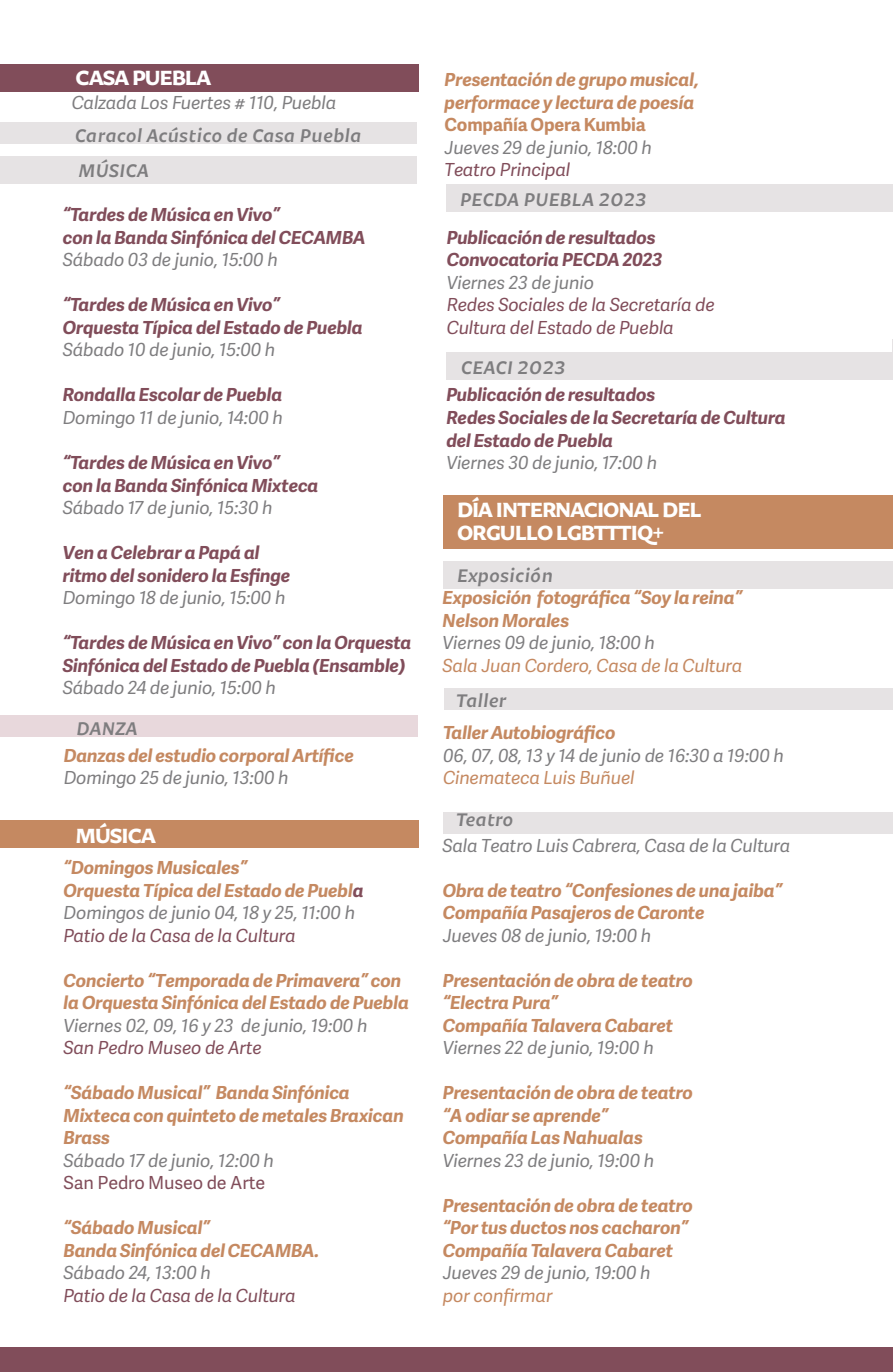
<style>
.page{position:relative;width:893px;height:1372px;background:#fff}
.page>*{position:absolute;margin:0;border:0;box-sizing:border-box;transform-origin:0 0}
.TITULOS_1{font:900 20.25px/22.5px "Heroica";letter-spacing:-.05em;color:#fff}
.SUBS_T2{font:italic 700 18px/22.5px "Adelle Sans";letter-spacing:-.01em;color:#c58961}
.SUBS_T2-2{font:italic 18px "Adelle Sans";letter-spacing:-.01em;color:#7e7d7f}
.SUBS_T2-3{font:italic 700 18px/22.5px "Adelle Sans";letter-spacing:-.01em;color:#814d5a}
.SUBS_T2-4{font:italic 18px "Adelle Sans";letter-spacing:-.01em;color:#814d5a}
.SUBS_T2-5{font:italic 700 18px "Heroica";color:#7e7d7f}
.SUBS_T2-6{font:italic 18px "Adelle Sans";letter-spacing:-.01em;color:#c58961}
.SUBS_T2-7{font:18px "Adelle Sans";letter-spacing:-.01em;color:#814d5a}
.SUBS_T2-8{font:700 18px "Adelle Sans";letter-spacing:-.01em;color:#c58961}
.s1{color:#814d5a}
</style>
<div class="page">
<div style="left:443px;top:811px;width:450px;height:22px;background:#e6e3e4"></div>
<div style="left:444px;top:688px;width:449px;height:21px;background:#e6e3e4"></div>
<svg style="left:892px;top:339px;width:1px;height:13px"></svg>
<div style="left:0;top:715px;width:418px;height:21px;background:#e8d8dc"></div>
<div style="left:0;top:122px;width:417px;height:22px;background:#e6e3e4"></div>
<div style="left:0;top:1347px;width:893px;height:24px;background:#814d5a"></div>
<div style="left:0;top:64px;width:418px;height:27px;background:#814d5a"></div>
<div style="left:0;top:820px;width:418px;height:27px;background:#c58961"></div>
<div style="left:0;top:156px;width:417px;height:28px;background:#e6e3e4"></div>
<div style="left:446px;top:184px;width:447px;height:28px;background:#e6e3e4"></div>
<div style="left:446px;top:352px;width:447px;height:27px;background:#e6e3e4"></div>
<div style="left:443px;top:561px;width:450px;height:28px;background:#e6e3e4"></div>
<div style="left:443px;top:495px;width:450px;height:53px;background:#c58961"></div>
<p class="TITULOS_1" style="left:76px;top:67px;width:137px">CASA PUEBLA</p>
<p class="SUBS_T2-2" style="left:72px;top:89px;width:266px">Calzada Los Fuertes # 110, Puebla</p>
<p class="SUBS_T2-5" style="left:74px;top:124px;width:288px">Caracol Acústico de Casa Puebla</p>
<p class="SUBS_T2-5" style="left:78px;top:159px;width:72px">MÚSICA</p>
<p class="SUBS_T2-3" style="left:63px;top:203px;width:219px">“Tardes de Música en Vivo”</p>
<p class="SUBS_T2-3" style="left:63px;top:226px;width:304px">con la Banda Sinfónica del CECAMBA</p>
<p class="SUBS_T2-2" style="left:63px;top:247px;width:217px">Sábado 03 de junio, 15:00 h</p>
<p class="SUBS_T2-3" style="left:63px;top:293px;width:219px">“Tardes de Música en Vivo”</p>
<p class="SUBS_T2-3" style="left:63px;top:316px;width:302px">Orquesta Típica del Estado de Puebla</p>
<p class="SUBS_T2-2" style="left:63px;top:337px;width:214px">Sábado 10 de junio, 15:00 h</p>
<p class="SUBS_T2-3" style="left:63px;top:383px;width:221px">Rondalla Escolar de Puebla</p>
<p class="SUBS_T2-2" style="left:63px;top:404px;width:222px">Domingo 11 de junio, 14:00 h</p>
<p class="SUBS_T2-3" style="left:63px;top:451px;width:219px">“Tardes de Música en Vivo”</p>
<p class="SUBS_T2-3" style="left:63px;top:473px;width:257px">con la Banda Sinfónica Mixteca</p>
<p class="SUBS_T2-2" style="left:63px;top:494px;width:211px">Sábado 17 de junio, 15:30 h</p>
<p class="SUBS_T2-3" style="left:63px;top:541px;width:198px">Ven a Celebrar a Papá al</p>
<p class="SUBS_T2-3" style="left:63px;top:563px;width:229px">ritmo del sonidero la Esfinge</p>
<p class="SUBS_T2-2" style="left:63px;top:584px;width:224px">Domingo 18 de junio, 15:00 h</p>
<p class="SUBS_T2-3" style="left:63px;top:631px;width:350px">“Tardes de Música en Vivo” con la Orquesta<br>Sinfónica del Estado de Puebla (Ensamble)</p>
<p class="SUBS_T2-2" style="left:63px;top:674px;width:215px">Sábado 24 de junio, 15:00 h</p>
<p class="SUBS_T2-5" style="left:75px;top:717px;width:63px">DANZA</p>
<p class="SUBS_T2" style="left:64px;top:743px;width:292px">Danzas del estudio corporal Artífice</p>
<p class="SUBS_T2-2" style="left:64px;top:764px;width:226px">Domingo 25 de junio, 13:00 h</p>
<p class="TITULOS_1" style="left:76px;top:824px;width:82px">MÚSICA</p>
<p class="SUBS_T2" style="left:64px;top:856px;width:185px">“Domingos Musicales”</p>
<p class="SUBS_T2" style="left:64px;top:878px;width:302px">Orquesta Típica del Estado de Puebl<span class="s1">a</span></p>
<p class="SUBS_T2-2" style="left:64px;top:899px;width:293px">Domingos de junio 04, 18 y 25, 11:00 h</p>
<p class="SUBS_T2-4" style="left:64px;top:922px;width:234px">Patio de la Casa de la Cultura</p>
<p class="SUBS_T2" style="left:64px;top:968px;width:347px">Concierto “Temporada de Primavera” con la Orquesta Sinfónica del Estado de Puebla</p>
<p class="SUBS_T2-2" style="left:64px;top:1012px;width:305px">Viernes 02, 09, 16 y 23 de junio, 19:00 h</p>
<p class="SUBS_T2-4" style="left:64px;top:1034px;width:200px">San Pedro Museo de Arte</p>
<p class="SUBS_T2" style="left:64px;top:1081px;width:342px">“Sábado Musical” Banda Sinfónica<br>Mixteca con quinteto de metales Braxican<br>Brass</p>
<p class="SUBS_T2-2" style="left:64px;top:1147px;width:212px">Sábado 17 de junio, 12:00 h</p>
<p class="SUBS_T2-7" style="left:64px;top:1170px;width:203px">San Pedro Museo de Arte</p>
<p class="SUBS_T2" style="left:64px;top:1216px;width:148px">“Sábado Musical”</p>
<p class="SUBS_T2" style="left:64px;top:1238px;width:257px">Banda Sinfónica del CECAMBA.</p>
<p class="SUBS_T2-2" style="left:64px;top:1259px;width:149px">Sábado 24, 13:00 h</p>
<p class="SUBS_T2-4" style="left:64px;top:1282px;width:234px">Patio de la Casa de la Cultura</p>
<p class="SUBS_T2" style="left:445px;top:68px;width:256px">Presentación de grupo musical,</p>
<p class="SUBS_T2" style="left:445px;top:91px;width:251px">performace y lectura de poesía</p>
<p class="SUBS_T2-8" style="left:445px;top:112px;width:203px">Compañía Opera Kumbia</p>
<p class="SUBS_T2-2" style="left:445px;top:134px;width:209px">Jueves 29 de junio, 18:00 h</p>
<p class="SUBS_T2-4" style="left:445px;top:157px;width:127px">Teatro Principal</p>
<p class="SUBS_T2-5" style="left:459px;top:188px;width:188px">PECDA PUEBLA 2023</p>
<p class="SUBS_T2-3" style="left:447px;top:226px;width:211px">Publicación de resultados</p>
<p class="SUBS_T2-3" style="left:447px;top:248px;width:217px">Convocatoria PECDA 2023</p>
<p class="SUBS_T2-2" style="left:447px;top:269px;width:149px">Viernes 23 de junio</p>
<p class="SUBS_T2-4" style="left:447px;top:292px;width:269px">Redes Sociales de la Secretaría de</p>
<p class="SUBS_T2-4" style="left:447px;top:314px;width:229px">Cultura del Estado de Puebla</p>
<p class="SUBS_T2-5" style="left:460px;top:356px;width:106px">CEACI 2023</p>
<p class="SUBS_T2-3" style="left:446px;top:383px;width:211px">Publicación de resultados</p>
<p class="SUBS_T2-3" style="left:446px;top:406px;width:341px">Redes Sociales de la Secretaría de Cultura del Estado de Puebla</p>
<p class="SUBS_T2-2" style="left:446px;top:449px;width:212px">Viernes 30 de junio, 17:00 h</p>
<p class="TITULOS_1" style="left:457px;top:498px;width:246px">DÍA INTERNACIONAL DEL<br>ORGULLO LGBTTTIQ+</p>
<p class="SUBS_T2-5" style="left:456px;top:564px;width:98px">Exposición</p>
<p class="SUBS_T2" style="left:443px;top:586px;width:301px">Exposición fotográfica “Soy la reina”</p>
<p class="SUBS_T2" style="left:443px;top:608px;width:128px">Nelson Morales</p>
<p class="SUBS_T2-2" style="left:443px;top:629px;width:214px">Viernes 09 de junio, 18:00 h</p>
<p class="SUBS_T2-6" style="left:443px;top:652px;width:301px">Sala Juan Cordero, Casa de la Cultura</p>
<p class="SUBS_T2-5" style="left:455px;top:689px;width:52px">Taller</p>
<p class="SUBS_T2" style="left:443px;top:721px;width:174px">Taller Autobiográfico</p>
<p class="SUBS_T2-2" style="left:443px;top:742px;width:342px">06, 07, 08, 13 y 14 de junio de 16:30 a 19:00 h</p>
<p class="SUBS_T2-6" style="left:443px;top:764px;width:193px">Cinemateca Luis Buñuel</p>
<p class="SUBS_T2-5" style="left:455px;top:808px;width:59px">Teatro</p>
<p class="SUBS_T2-2" style="left:442px;top:832px;width:349px">Sala Teatro Luis Cabrera, Casa de la Cultura</p>
<p class="SUBS_T2" style="left:443px;top:878px;width:341px">Obra de teatro “Confesiones de una jaiba”</p>
<p class="SUBS_T2" style="left:443px;top:901px;width:263px">Compañía Pasajeros de Caronte</p>
<p class="SUBS_T2-2" style="left:443px;top:922px;width:210px">Jueves 08 de junio, 19:00 h</p>
<p class="SUBS_T2" style="left:443px;top:968px;width:252px">Presentación de obra de teatro</p>
<p class="SUBS_T2" style="left:443px;top:991px;width:117px">“Electra Pura”</p>
<p class="SUBS_T2" style="left:443px;top:1013px;width:232px">Compañía Talavera Cabaret</p>
<p class="SUBS_T2-2" style="left:443px;top:1034px;width:213px">Viernes 22 de junio, 19:00 h</p>
<p class="SUBS_T2" style="left:443px;top:1081px;width:252px">Presentación de obra de teatro</p>
<p class="SUBS_T2" style="left:443px;top:1103px;width:167px">“A odiar se aprende”</p>
<p class="SUBS_T2" style="left:443px;top:1126px;width:202px">Compañía Las Nahualas</p>
<p class="SUBS_T2-2" style="left:443px;top:1147px;width:213px">Viernes 23 de junio, 19:00 h</p>
<p class="SUBS_T2" style="left:443px;top:1193px;width:252px">Presentación de obra de teatro</p>
<p class="SUBS_T2" style="left:443px;top:1216px;width:247px">“Por tus ductos nos cacharon”</p>
<p class="SUBS_T2" style="left:443px;top:1238px;width:232px">Compañía Talavera Cabaret</p>
<p class="SUBS_T2-2" style="left:443px;top:1259px;width:209px">Jueves 29 de junio, 19:00 h</p>
<p class="SUBS_T2-6" style="left:443px;top:1282px;width:111px">por confirmar</p>
</div>
